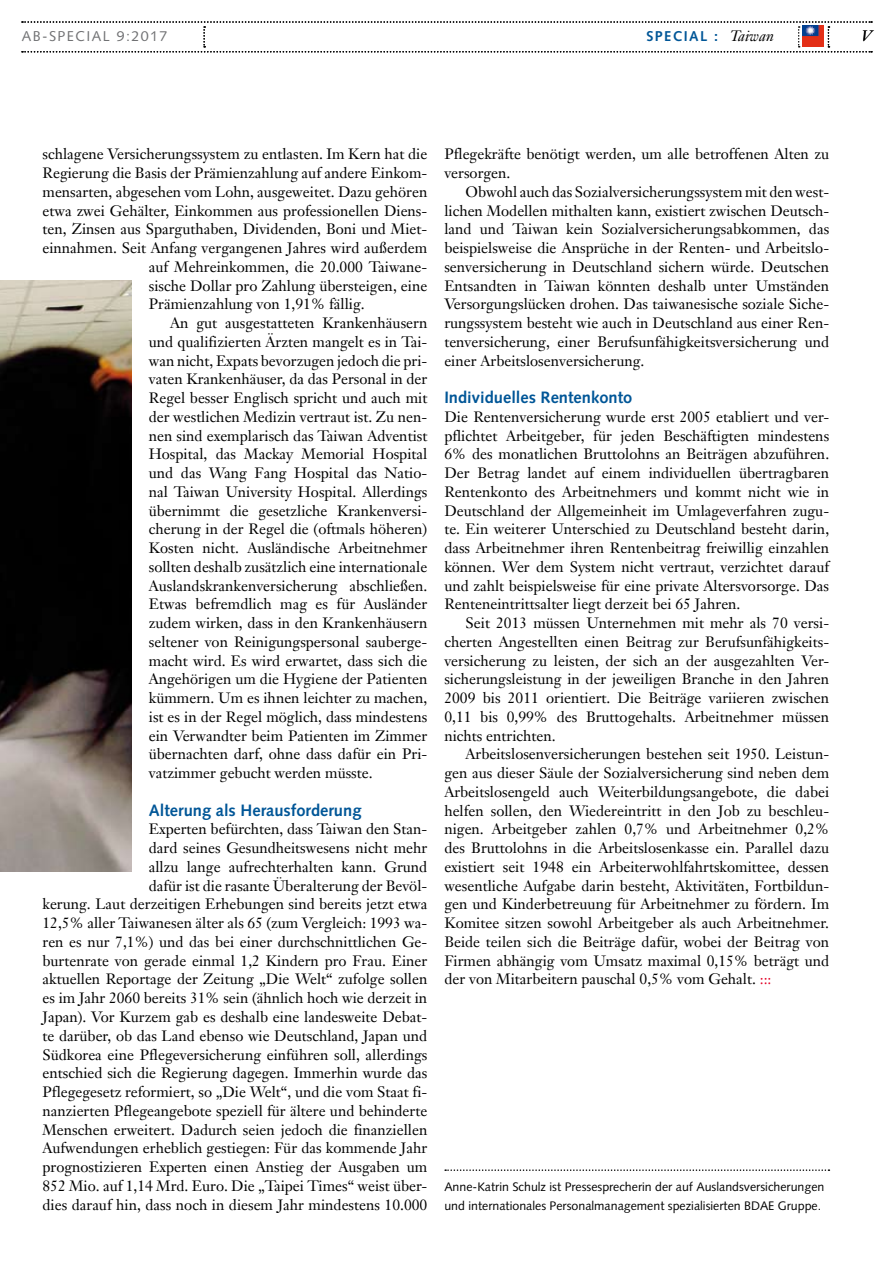
<style>
.page{position:relative;width:893px;height:1263px;background:#fff}
.page>*{position:absolute;margin:0;border:0;box-sizing:border-box;transform-origin:0 0}
.t1{font:700 16.5px "Syntax";color:#005697}
.t2{font:15px/18.8px "Janson Text";color:#000;text-align:justify}
.t3{font:italic 15px "Janson Text";color:#000}
.t4{font:14.25px "Syntax";letter-spacing:.1em;color:#707173}
.t5{font:700 14.25px "Syntax";color:#005697}
.t6{font:12.3px/18.8px "Syntax";color:#000}
.s1{font-family:"Syntax";font-weight:700;font-style:normal;font-size:14.25px;color:#005697}
.s2{color:#e20026}
</style>
<div class="page">
<img style="left:0;top:281px;width:132px;height:591px">
<svg style="left:22px;top:21px;width:850px;height:32px"></svg>
<img style="left:803px;top:26px;width:21px;height:21px">
<svg style="left:445px;top:1169px;width:384px;height:2px"></svg>
<p class="t4" style="left:22px;top:28px;width:147px">AB-Special 9:2017</p>
<p class="t5" style="left:646px;top:28px;width:28px">SPECIAL</p>
<p class="t3" style="left:714px;top:27px;width:61px"><span class="s1">:</span> Taiwan</p>
<p class="t3" style="left:861px;top:27px;width:12px">V</p>
<p class="t2" style="left:43px;top:145px;width:386px">schlagene Versicherungssystem zu entlasten. Im Kern hat die</p>
<p class="t2" style="left:43px;top:163px;width:386px">Regierung die Basis der Prämienzahlung auf andere Einkom-</p>
<p class="t2" style="left:43px;top:182px;width:386px">mensarten, abgesehen vom Lohn, ausgeweitet. Dazu gehören</p>
<p class="t2" style="left:43px;top:201px;width:386px">etwa zwei Gehälter, Einkommen aus professionellen Diens-</p>
<p class="t2" style="left:43px;top:220px;width:386px">ten, Zinsen aus Sparguthaben, Dividenden, Boni und Miet-</p>
<p class="t2" style="left:43px;top:238px;width:386px">einnahmen. Seit Anfang vergangenen Jahres wird außerdem</p>
<p class="t2" style="left:149px;top:257px;width:280px">auf Mehreinkommen, die 20.000 Taiwane-</p>
<p class="t2" style="left:149px;top:276px;width:280px">sische Dollar pro Zahlung übersteigen, eine</p>
<p class="t2" style="left:149px;top:295px;width:217px">Prämienzahlung von 1,91% fällig.</p>
<p class="t2" style="left:170px;top:313px;width:259px">An gut ausgestatteten Krankenhäusern</p>
<p class="t2" style="left:149px;top:332px;width:280px">und qualifizierten Ärzten mangelt es in Tai-</p>
<p class="t2" style="left:149px;top:351px;width:280px">wan nicht, Expats bevorzugen jedoch die pri-</p>
<p class="t2" style="left:149px;top:370px;width:280px">vaten Krankenhäuser, da das Personal in der</p>
<p class="t2" style="left:149px;top:388px;width:280px">Regel besser Englisch spricht und auch mit</p>
<p class="t2" style="left:149px;top:407px;width:280px">der westlichen Medizin vertraut ist. Zu nen-</p>
<p class="t2" style="left:149px;top:426px;width:280px">nen sind exemplarisch das Taiwan Adventist</p>
<p class="t2" style="left:149px;top:445px;width:280px">Hospital, das Mackay Memorial Hospital</p>
<p class="t2" style="left:149px;top:463px;width:280px">und das Wang Fang Hospital das Natio-</p>
<p class="t2" style="left:149px;top:482px;width:280px">nal Taiwan University Hospital. Allerdings</p>
<p class="t2" style="left:149px;top:501px;width:280px">übernimmt die gesetzliche Krankenversi-</p>
<p class="t2" style="left:149px;top:520px;width:280px">cherung in der Regel die (oftmals höheren)</p>
<p class="t2" style="left:149px;top:538px;width:280px">Kosten nicht. Ausländische Arbeitnehmer</p>
<p class="t2" style="left:149px;top:557px;width:280px">sollten deshalb zusätzlich eine internationale</p>
<p class="t2" style="left:149px;top:576px;width:280px">Auslandskrankenversicherung abschließen.</p>
<p class="t2" style="left:149px;top:595px;width:280px">Etwas befremdlich mag es für Ausländer</p>
<p class="t2" style="left:149px;top:613px;width:280px">zudem wirken, dass in den Krankenhäusern</p>
<p class="t2" style="left:149px;top:632px;width:280px">seltener von Reinigungspersonal sauberge-</p>
<p class="t2" style="left:149px;top:651px;width:280px">macht wird. Es wird erwartet, dass sich die</p>
<p class="t2" style="left:149px;top:670px;width:280px">Angehörigen um die Hygiene der Patienten</p>
<p class="t2" style="left:149px;top:688px;width:280px">kümmern. Um es ihnen leichter zu machen,</p>
<p class="t2" style="left:149px;top:707px;width:280px">ist es in der Regel möglich, dass mindestens</p>
<p class="t2" style="left:149px;top:726px;width:280px">ein Verwandter beim Patienten im Zimmer</p>
<p class="t2" style="left:149px;top:745px;width:280px">übernachten darf, ohne dass dafür ein Pri-</p>
<p class="t2" style="left:149px;top:763px;width:225px">vatzimmer gebucht werden müsste.</p>
<p class="t1" style="left:149px;top:800px;width:214px">Alterung als Herausforderung</p>
<p class="t2" style="left:43px;top:820px;width:386px;text-align:right">Experten befürchten, dass Taiwan den Stan-<br>dard seines Gesundheitswesens nicht mehr<br>allzu lange aufrechterhalten kann. Grund<br>dafür ist die rasante Überalterung der Bevöl-<br>kerung. Laut derzeitigen Erhebungen sind bereits jetzt etwa 12,5% aller Taiwanesen älter als 65 (zum Vergleich: 1993 wa&shy;ren es nur 7,1%) und das bei einer durchschnittlichen Ge&shy;burtenrate von gerade einmal 1,2 Kindern pro Frau. Einer aktuellen Reportage der Zeitung „Die Welt“ zufolge sollen es im Jahr 2060 bereits 31% sein (ähnlich hoch wie derzeit in Japan). Vor Kurzem gab es deshalb eine landesweite Debat&shy;te darüber, ob das Land ebenso wie Deutschland, Japan und Südkorea eine Pflegeversicherung einführen soll, allerdings entschied sich die Regierung dagegen. Immerhin wurde das Pflegegesetz reformiert, so „Die Welt“, und die vom Staat fi&shy;nanzierten Pflegeangebote speziell für ältere und behinderte Menschen erweitert. Dadurch seien jedoch die finanziellen Aufwendungen erheblich gestiegen: Für das kommende Jahr prognostizieren Experten einen Anstieg der Ausgaben um 852 Mio. auf 1,14 Mrd. Euro. Die „Taipei Times“ weist über&shy;dies darauf hin, dass noch in diesem Jahr mindestens 10.000</p>
<p class="t2" style="left:444px;top:145px;width:386px">Pflegekräfte benötigt werden, um alle betroffenen Alten zu versorgen.</p>
<p class="t2" style="left:444px;top:182px;width:386px;text-indent:21px">Obwohl auch das Sozialversicherungssystem mit den west&shy;lichen Modellen mithalten kann, existiert zwischen Deutsch&shy;land und Taiwan kein Sozialversicherungsabkommen, das beispielsweise die Ansprüche in der Renten- und Arbeitslo&shy;senversicherung in Deutschland sichern würde. Deutschen Entsandten in Taiwan könnten deshalb unter Umständen Versorgungslücken drohen. Das taiwanesische soziale Siche&shy;rungssystem besteht wie auch in Deutschland aus einer Ren&shy;tenversicherung, einer Berufsunfähigkeitsversicherung und einer Arbeitslosenversicherung.</p>
<p class="t1" style="left:444px;top:388px;width:189px">Individuelles Rentenkonto</p>
<p class="t2" style="left:444px;top:407px;width:386px">Die Rentenversicherung wurde erst 2005 etabliert und ver&shy;pflichtet Arbeitgeber, für jeden Beschäftigten mindestens 6% des monatlichen Bruttolohns an Beiträgen abzuführen.<br>Der Betrag landet auf einem individuellen übertragbaren Rentenkonto des Arbeitnehmers und kommt nicht wie in Deutschland der Allgemeinheit im Umlageverfahren zugu&shy;te. Ein weiterer Unterschied zu Deutschland besteht darin, dass Arbeitnehmer ihren Rentenbeitrag freiwillig einzahlen können. Wer dem System nicht vertraut, verzichtet darauf und zahlt beispielsweise für eine private Altersvorsorge. Das Renteneintrittsalter liegt derzeit bei 65 Jahren.</p>
<p class="t2" style="left:444px;top:613px;width:386px;text-indent:21px">Seit 2013 müssen Unternehmen mit mehr als 70 versi&shy;cherten Angestellten einen Beitrag zur Berufsunfähigkeits&shy;versicherung zu leisten, der sich an der ausgezahlten Ver&shy;sicherungsleistung in der jeweiligen Branche in den Jahren 2009 bis 2011 orientiert. Die Beiträge variieren zwischen 0,11 bis 0,99% des Bruttogehalts. Arbeitnehmer müssen nichts entrichten.</p>
<p class="t2" style="left:444px;top:745px;width:386px;text-indent:21px">Arbeitslosenversicherungen bestehen seit 1950. Leistun&shy;gen aus dieser Säule der Sozialversicherung sind neben dem Arbeitslosengeld auch Weiterbildungsangebote, die dabei helfen sollen, den Wiedereintritt in den Job zu beschleu&shy;nigen. Arbeitgeber zahlen 0,7% und Arbeitnehmer 0,2% des Bruttolohns in die Arbeitslosenkasse ein. Parallel dazu existiert seit 1948 ein Arbeiterwohlfahrtskomittee, dessen wesentliche Aufgabe darin besteht, Aktivitäten, Fortbildun&shy;gen und Kinderbetreuung für Arbeitnehmer zu fördern. Im Komitee sitzen sowohl Arbeitgeber als auch Arbeitnehmer.<br>Beide teilen sich die Beiträge dafür, wobei der Beitrag von Firmen abhängig vom Umsatz maximal 0,15% beträgt und der von Mitarbeitern pauschal 0,5% vom Gehalt. <span class="s2">:::</span></p>
<p class="t6" style="left:444px;top:1177px;width:381px">Anne-Katrin Schulz ist Pressesprecherin der auf Auslandsversicherungen und internationales Personalmanagement spezialisierten BDAE Gruppe.</p>
</div>
